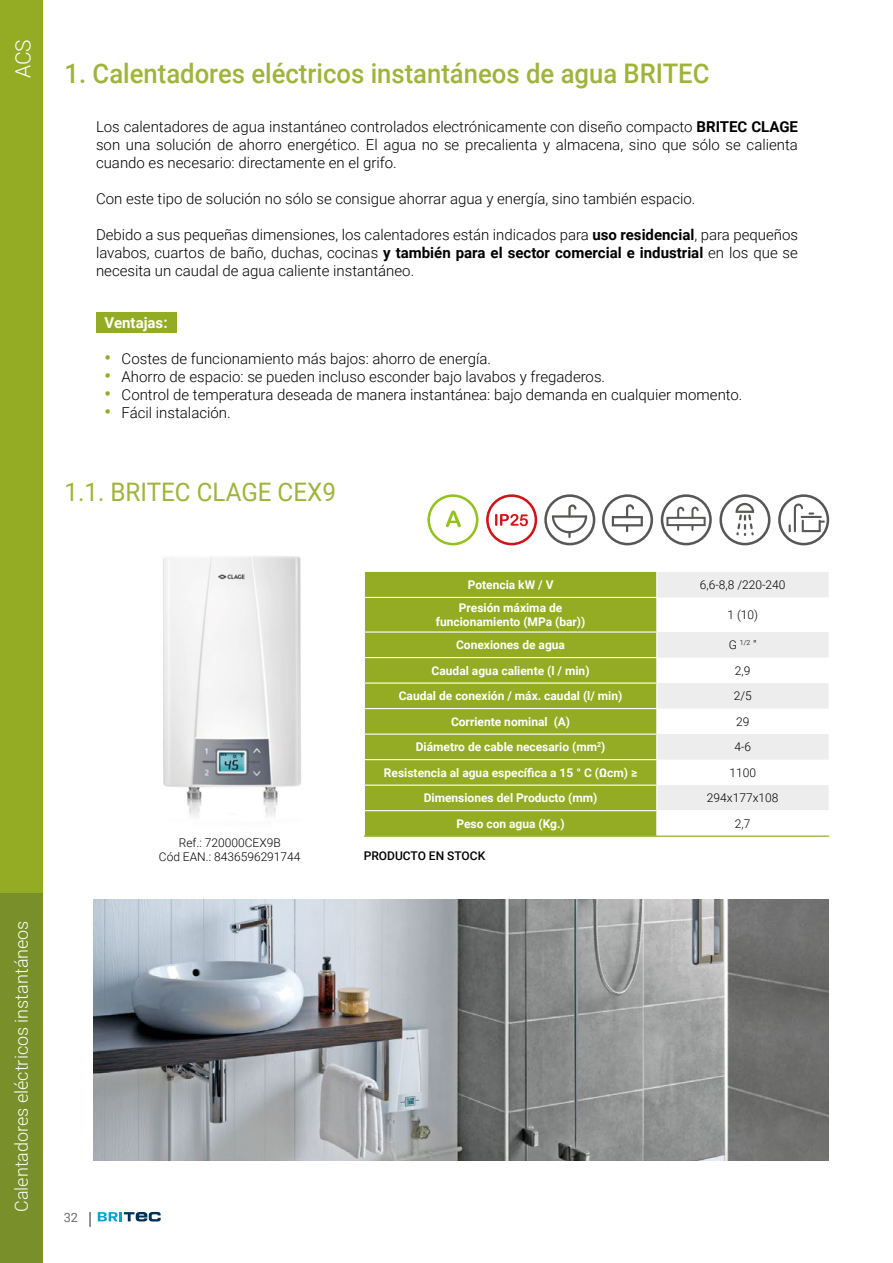
<style>
.page{position:relative;width:893px;height:1263px;background:#fff}
.page>*{position:absolute;margin:0;border:0;box-sizing:border-box;transform-origin:0 0}
.t1{font:500 27px "Roboto";color:#a0b33a;scale:.95 1}
.t2{font:25.5px "Roboto";color:#a0b33a;scale:.95 1}
.t3{font:300 21px "Roboto";color:#fff}
.t4{font:300 18px "Roboto";color:#fff}
.t5{font:300 15px/18px "Roboto";color:#000;text-align:justify}
.t6{font:700 15px "Roboto";color:#fff}
.t7{font:12.75px "Roboto";color:#706f6f}
.t8{font:700 12px/14.4px "Roboto";color:#fff;text-align:center}
.t9{font:300 12px/14.4px "Roboto";color:#000;text-align:center}
.t10{font:500 12px "Roboto";color:#000}
.t11{font:300 7.05px "Roboto";color:#000}
.s1{font-weight:700}
.s2{font-weight:700;font-size:18px;color:#94ac23}
.s3{font-size:12px}
</style>
<div class="page">
<div style="left:0;top:0;width:43px;height:893px;background:#94ac23"></div>
<div style="left:0;top:893px;width:43px;height:370px;background:#798f29"></div>
<svg style="left:89px;top:1212px;width:2px;height:15px"></svg>
<svg style="left:98px;top:1212px;width:63px;height:9px"></svg>
<img style="left:163px;top:556px;width:221px;height:281px">
<div style="left:365px;top:572px;width:291px;height:263px;background:#94ac23"></div>
<svg style="left:364px;top:572px;width:1px;height:25px"></svg>
<hr style="left:364px;top:598px;width:1px;height:33px;background:#fff">
<hr style="left:364px;top:597px;width:293px;height:1px;background:#fff">
<hr style="left:364px;top:631px;width:293px;height:2px;background:#fff">
<hr style="left:364px;top:657px;width:293px;height:1px;background:#fff">
<hr style="left:364px;top:682px;width:293px;height:2px;background:#fff">
<hr style="left:364px;top:708px;width:293px;height:1px;background:#fff">
<hr style="left:364px;top:733px;width:293px;height:2px;background:#fff">
<hr style="left:364px;top:759px;width:293px;height:1px;background:#fff">
<hr style="left:364px;top:784px;width:293px;height:2px;background:#fff">
<svg style="left:364px;top:633px;width:1px;height:202px"></svg>
<hr style="left:364px;top:810px;width:293px;height:1px;background:#fff">
<svg style="left:656px;top:572px;width:173px;height:263px"></svg>
<hr style="left:364px;top:835px;width:293px;height:2px;background:#a0b33a">
<hr style="left:657px;top:835px;width:172px;height:2px;background:#a0b33a">
<img style="left:94px;top:899px;width:735px;height:261px">
<svg style="left:486px;top:494px;width:51px;height:51px"></svg>
<svg style="left:427px;top:494px;width:51px;height:51px"></svg>
<svg style="left:544px;top:494px;width:51px;height:51px"></svg>
<svg style="left:602px;top:494px;width:51px;height:51px"></svg>
<svg style="left:661px;top:494px;width:51px;height:51px"></svg>
<svg style="left:719px;top:494px;width:51px;height:51px"></svg>
<svg style="left:778px;top:494px;width:51px;height:51px"></svg>
<div style="left:96px;top:312px;width:80px;height:21px;background:#94ac23"></div>
<h3 class="t3" style="left:8px;top:78px;width:41px;rotate:-90deg">ACS</h3>
<p class="t4" style="left:9px;top:1212px;width:293px;rotate:-90deg">Calentadores eléctricos instantáneos</p>
<h1 class="t1" style="left:64px;top:54px;width:680px">1. Calentadores eléctricos instantáneos de agua BRITEC</h1>
<p class="t5" style="left:96px;top:118px;width:703px">Los calentadores de agua instantáneo controlados electrónicamente con diseño compacto <span class="s1">BRITEC CLAGE </span>son una solución de ahorro energético. El agua no se precalienta y almacena, sino que sólo se calienta cuando es necesario: directamente en el grifo.</p>
<p class="t5" style="left:96px;top:190px;width:601px">Con este tipo de solución no sólo se consigue ahorrar agua y energía, sino también espacio.</p>
<p class="t5" style="left:96px;top:226px;width:703px">Debido a sus pequeñas dimensiones, los calentadores están indicados para <span class="s1">uso residencial</span>, para pequeños lavabos, cuartos de baño, duchas, cocinas <span class="s1">y también para el sector comercial e industrial</span> en los que se necesita un caudal de agua caliente instantáneo.</p>
<p class="t6" style="left:105px;top:312px;width:64px">Ventajas:</p>
<p class="t5" style="left:105px;top:349px;width:388px"><span class="s2">•</span> Costes de funcionamiento más bajos: ahorro de energía.</p>
<p class="t5" style="left:105px;top:367px;width:502px"><span class="s2">•</span> Ahorro de espacio: se pueden incluso esconder bajo lavabos y fregaderos.</p>
<p class="t5" style="left:105px;top:385px;width:639px"><span class="s2">•</span> Control de temperatura deseada de manera instantánea: bajo demanda en cualquier momento.</p>
<p class="t5" style="left:105px;top:403px;width:128px"><span class="s2">•</span> Fácil instalación.</p>
<h2 class="t2" style="left:64px;top:474px;width:287px">1.1. BRITEC CLAGE CEX9</h2>
<p class="t9" style="left:159px;top:835px;width:143px">Ref.: 720000CEX9B<br>Cód EAN.: 8436596291744</p>
<p class="t8" style="left:468px;top:577px;width:87px">Potencia kW / V</p>
<p class="t9" style="left:700px;top:577px;width:87px">6,6-8,8 /220-240</p>
<p class="t8" style="left:436px;top:600px;width:151px">Presión máxima de funcionamiento (MPa (bar))</p>
<p class="t9" style="left:727px;top:607px;width:32px">1 (10)</p>
<p class="t8" style="left:456px;top:637px;width:110px">Conexiones de agua</p>
<p class="t11" style="left:729px;top:638px;width:30px"><span class="s3">G</span> 1/2 <span class="s3">"</span></p>
<p class="t8" style="left:432px;top:663px;width:159px">Caudal agua caliente (l / min)</p>
<p class="t9" style="left:735px;top:663px;width:17px">2,9</p>
<p class="t8" style="left:399px;top:688px;width:225px">Caudal de conexión / máx. caudal (l/ min)</p>
<p class="t9" style="left:734px;top:688px;width:20px">2/5</p>
<p class="t8" style="left:451px;top:714px;width:121px">Corriente nominal (A)</p>
<p class="t9" style="left:736px;top:714px;width:15px">29</p>
<p class="t8" style="left:416px;top:739px;width:191px">Diámetro de cable necesario (mm<sup>2</sup>)</p>
<p class="t9" style="left:734px;top:739px;width:18px">4-6</p>
<p class="t8" style="left:384px;top:765px;width:255px">Resistencia al agua específica a 15 ° C (Ωcm) ≥</p>
<p class="t9" style="left:729px;top:765px;width:28px">1100</p>
<p class="t8" style="left:424px;top:790px;width:175px">Dimensiones del Producto (mm)</p>
<p class="t9" style="left:707px;top:790px;width:73px">294x177x108</p>
<p class="t8" style="left:456px;top:816px;width:110px">Peso con agua (Kg.)</p>
<p class="t9" style="left:735px;top:816px;width:17px">2,7</p>
<p class="t10" style="left:364px;top:847px;width:123px">PRODUCTO EN STOCK</p>
<p class="t7" style="left:64px;top:1208px;width:16px">32</p>
</div>
